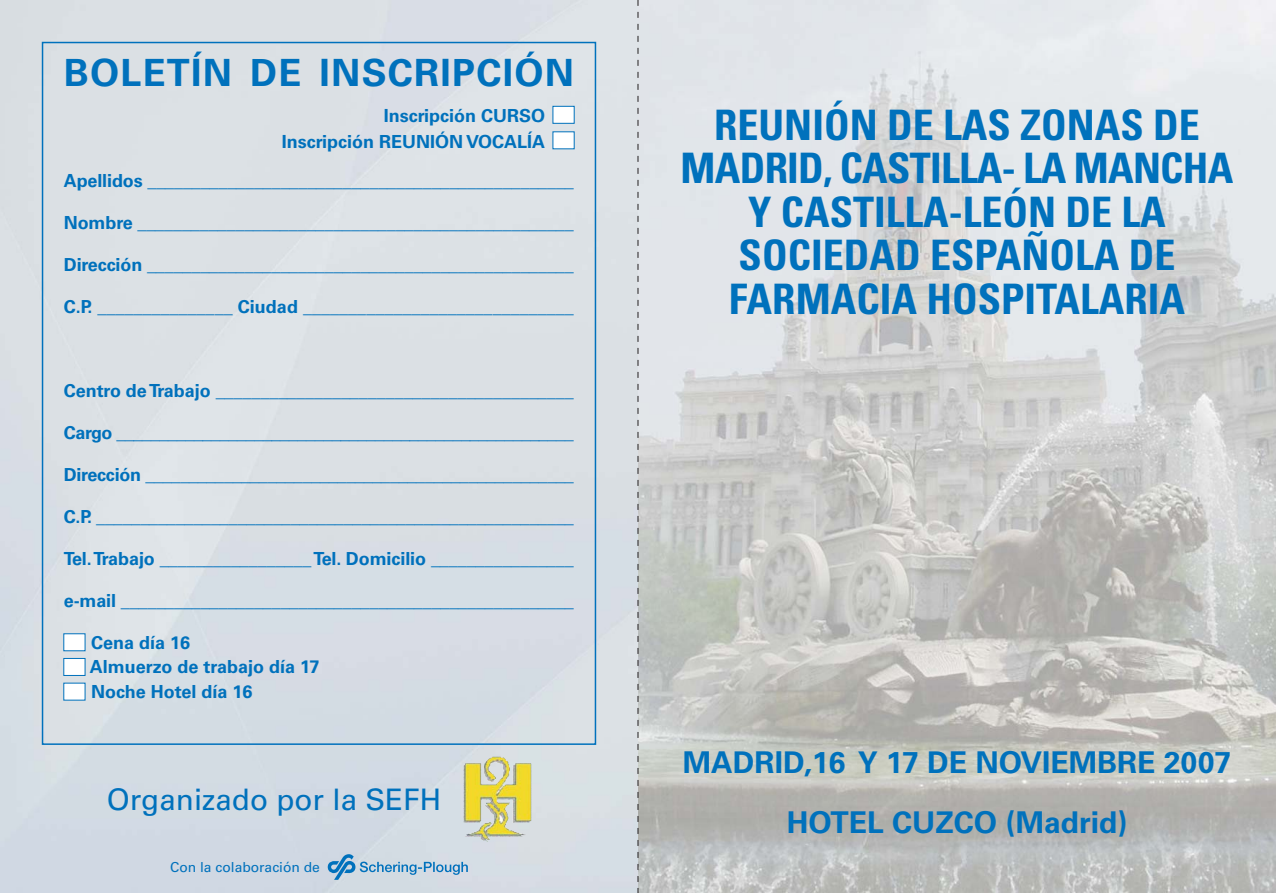
<style>
.page{position:relative;width:1276px;height:893px;background:#fff}
.page>*{position:absolute;margin:0;border:0;box-sizing:border-box;transform-origin:0 0}
.t1{font:700 condensed 42px/43.5px "Univers";color:#0071bc;text-align:center}
.t2{font:700 37.5px "Univers";letter-spacing:.035em;color:#0071bc}
.t3{font:700 30px/60px "Univers";color:#0071bc;text-align:center}
.t4{font:29.7px "Univers";color:#0071bc}
.t5{font:700 18px/24.6px "Univers";letter-spacing:-.005em;color:#0071bc;text-align:right}
.t6{font:13.8px "Univers";color:#0071bc}
</style>
<div class="page">
<img style="left:0;top:0;width:1275px;height:893px">
<svg style="left:637px;top:0;width:1px;height:893px"></svg>
<div style="left:552px;top:106px;width:22px;height:18px;background:#fff;border:1px solid #0071bc"></div>
<div style="left:552px;top:131px;width:22px;height:18px;background:#fff"></div>
<div style="left:63px;top:633px;width:22px;height:18px;background:#fff"></div>
<div style="left:63px;top:658px;width:22px;height:18px;background:#fff;border:1px solid #0071bc"></div>
<div style="left:63px;top:683px;width:22px;height:17px;background:#fff"></div>
<img style="left:501px;top:757px;width:9px;height:26px">
<svg style="left:328px;top:854px;width:140px;height:26px;background:#a9c6db"></svg>
<h2 class="t2" style="left:64px;top:59px;width:512px">BOLETÍN DE INSCRIPCIÓN</h2>
<p class="t5" style="left:282px;top:105px;width:264px;line-height:25.5px">Inscripción CURSO<br>Inscripción REUNIÓN VOCALÍA</p>
<p class="t5" style="left:64px;top:170px;width:511px">Apellidos ________________________________________________</p>
<p class="t5" style="left:64px;top:212px;width:511px">Nombre _________________________________________________</p>
<p class="t5" style="left:64px;top:254px;width:511px">Dirección ________________________________________________</p>
<p class="t5" style="left:64px;top:296px;width:511px">C.P. _______________ Ciudad ______________________________</p>
<p class="t5" style="left:64px;top:380px;width:511px">Centro de Trabajo ________________________________________</p>
<p class="t5" style="left:64px;top:422px;width:511px">Cargo _____________________________________________________</p>
<p class="t5" style="left:64px;top:464px;width:511px">Dirección _________________________________________________</p>
<p class="t5" style="left:64px;top:506px;width:511px">C.P. ______________________________________________________</p>
<p class="t5" style="left:64px;top:548px;width:511px">Tel. Trabajo _________________ Tel. Domicilio ________________</p>
<p class="t5" style="left:64px;top:590px;width:511px">e-mail ___________________________________________________</p>
<p class="t5" style="left:90px;top:632px;width:231px;text-align:left">Cena día 16<br>Almuerzo de trabajo día 17<br>Noche Hotel día 16</p>
<h3 class="t4" style="left:107px;top:788px;width:336px">Organizado por la SEFH</h3>
<p class="t6" style="left:170px;top:862px;width:151px">Con la colaboración de</p>
<h1 class="t1" style="left:680px;top:108px;width:554px">REUNIÓN DE LAS ZONAS DE<br>MADRID, CASTILLA- LA MANCHA<br>Y CASTILLA-LEÓN DE LA<br>SOCIEDAD ESPAÑOLA DE<br>FARMACIA HOSPITALARIA</h1>
<h3 class="t3" style="left:683px;top:735px;width:550px">MADRID,16 Y 17 DE NOVIEMBRE 2007<br>HOTEL CUZCO (Madrid)</h3>
</div>
